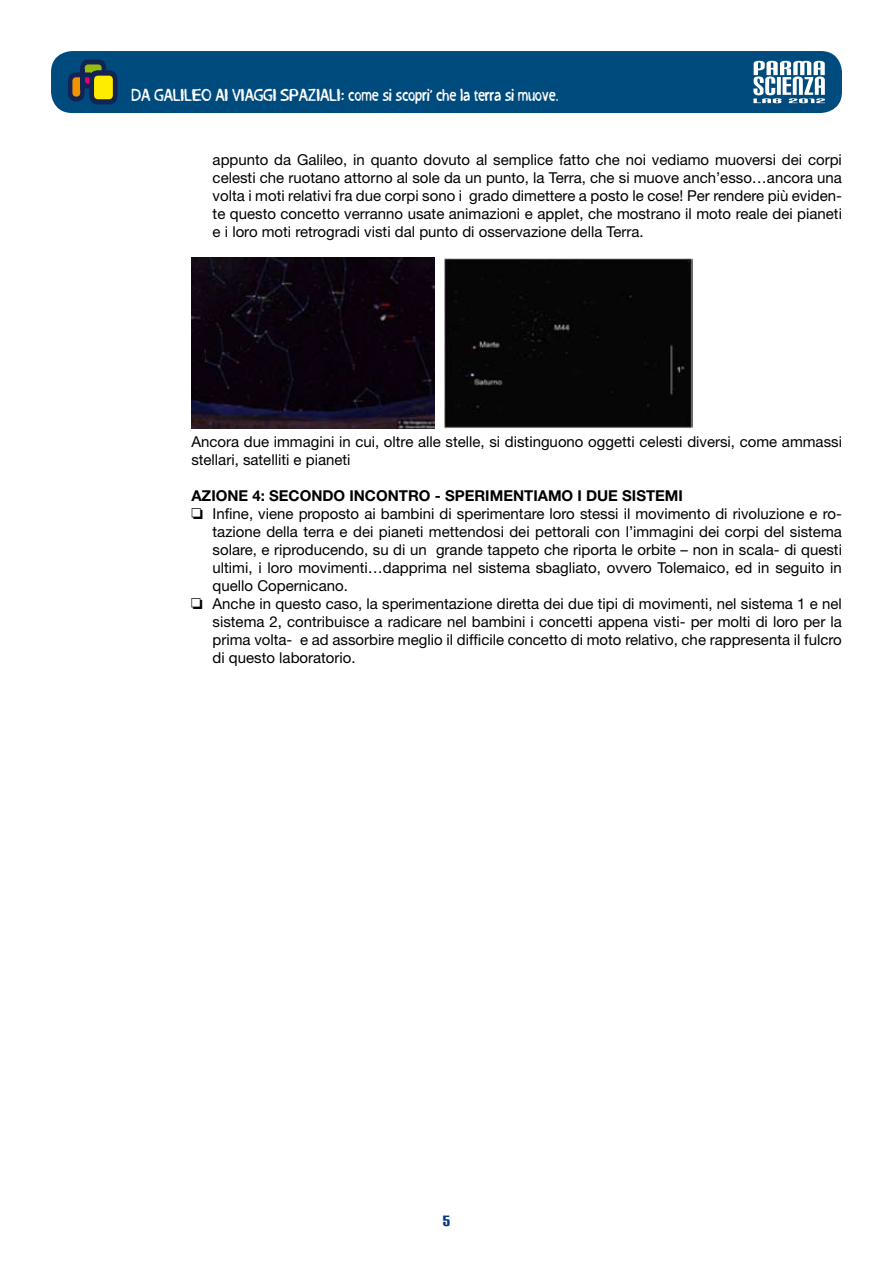
<style>
.page{position:relative;width:893px;height:1263px;background:#fff}
.page>*{position:absolute;margin:0;border:0;box-sizing:border-box;transform-origin:0 0}
.t1{font:18px "Carbon Block";color:#003882}
.t2{font:15px/18px "Helvetica Neue";color:#000;text-align:justify}
.t3{font:700 15px "Helvetica Neue";color:#000}
.t4{font:13.5px "Grog Binge";letter-spacing:.01em;color:#fff}
.s1{font-family:"Monotype Sorts"}
</style>
<div class="page">
<div style="left:51px;top:51px;width:791px;height:62px;background:#004b7d;border-radius:21px"></div>
<svg style="left:68px;top:60px;width:50px;height:44px"></svg>
<svg style="left:753px;top:61px;width:72px;height:42px"></svg>
<img style="left:191px;top:258px;width:243px;height:171px">
<div style="left:444px;top:258px;width:248px;height:171px;background:#060606"></div>
<p class="t4" style="left:132px;top:88px;width:428px">Da Galileo ai viaggi spaziali: come si scopri’ che la terra si muove.</p>
<p class="t2" style="left:213px;top:150px;width:631px">appunto da Galileo, in quanto dovuto al semplice fatto che noi vediamo muoversi dei corpi celesti che ruotano attorno al sole da un punto, la Terra, che si muove anch’esso…ancora una volta i moti relativi fra due corpi sono i grado dimettere a posto le cose! Per rendere più eviden&shy;te questo concetto verranno usate animazioni e applet, che mostrano il moto reale dei pianeti e i loro moti retrogradi visti dal punto di osservazione della Terra.</p>
<p class="t2" style="left:191px;top:432px;width:652px">Ancora due immagini in cui, oltre alle stelle, si distinguono oggetti celesti diversi, come ammassi stellari, satelliti e pianeti</p>
<p class="t3" style="left:191px;top:486px;width:493px">AZIONE 4: SECONDO INCONTRO - SPERIMENTIAMO I DUE SISTEMI</p>
<p class="t2" style="left:191px;top:504px;width:652px"><span class="s1">R</span> Infine, viene proposto ai bambini di sperimentare loro stessi il movimento di rivoluzione e ro-</p>
<p class="t2" style="left:213px;top:522px;width:631px">tazione della terra e dei pianeti mettendosi dei pettorali con l’immagini dei corpi del sistema</p>
<p class="t2" style="left:213px;top:540px;width:631px">solare, e riproducendo, su di un grande tappeto che riporta le orbite – non in scala- di questi</p>
<p class="t2" style="left:213px;top:558px;width:631px">ultimi, i loro movimenti…dapprima nel sistema sbagliato, ovvero Tolemaico, ed in seguito in</p>
<p class="t2" style="left:213px;top:576px;width:137px">quello Copernicano.</p>
<p class="t2" style="left:191px;top:594px;width:652px"><span class="s1">R</span> Anche in questo caso, la sperimentazione diretta dei due tipi di movimenti, nel sistema 1 e nel</p>
<p class="t2" style="left:213px;top:612px;width:631px">sistema 2, contribuisce a radicare nel bambini i concetti appena visti- per molti di loro per la</p>
<p class="t2" style="left:213px;top:630px;width:631px">prima volta- e ad assorbire meglio il difficile concetto di moto relativo, che rappresenta il fulcro</p>
<p class="t2" style="left:213px;top:648px;width:145px">di questo laboratorio.</p>
<p class="t1" style="left:443px;top:1212px;width:9px">5</p>
</div>
